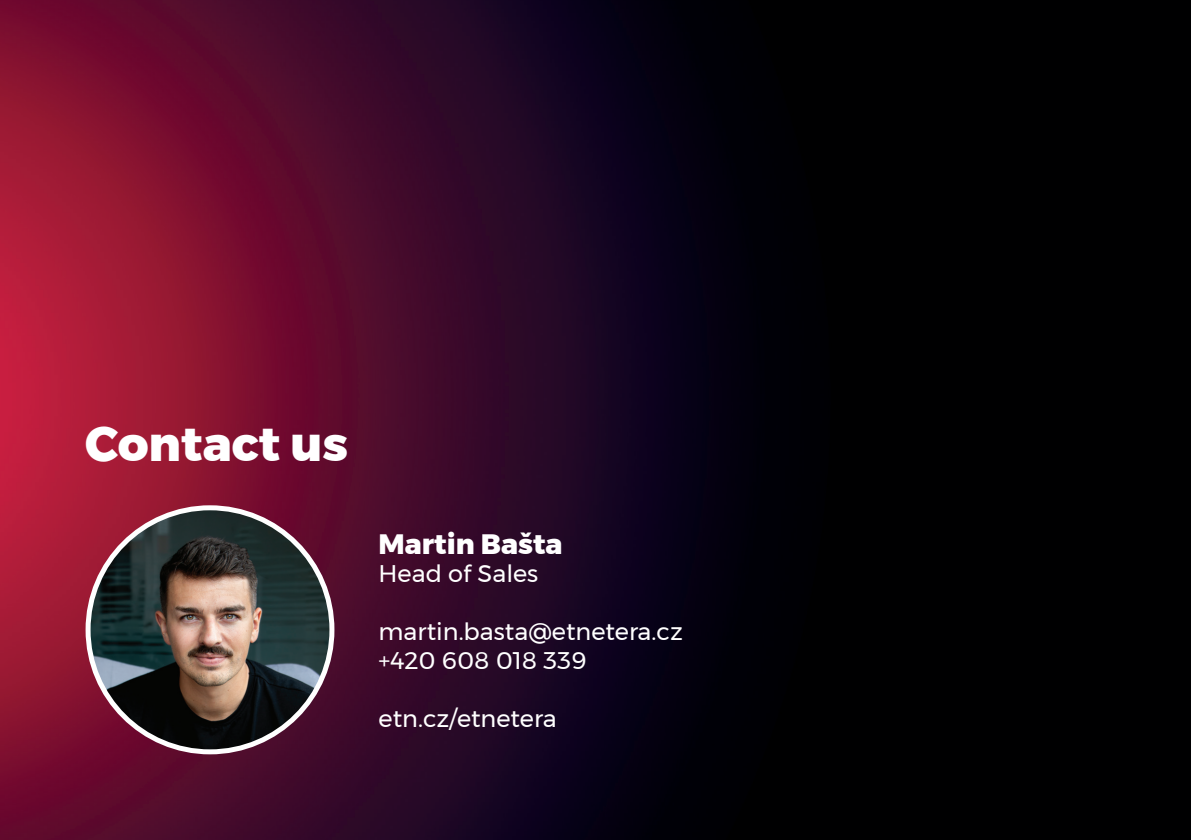
<style>
.page{position:relative;width:1191px;height:840px;background:#fff}
.page>*{position:absolute;margin:0;border:0;box-sizing:border-box;transform-origin:0 0}
.t1{font:800 48px "Montserrat";color:#fff}
.t2{font:800 28px "Montserrat";color:#fff}
.t3{font:24px/28.8px "Montserrat";color:#fff}
</style>
<div class="page">
<img style="left:0;top:0;width:1191px;height:839px">
<img style="left:88px;top:507px;width:244px;height:244px;border-radius:122px">
<h1 class="t1" style="left:85px;top:404px;width:265px">Contact us</h1>
<p class="t2" style="left:378px;top:520px;width:185px">Martin Bašta</p>
<p class="t3" style="left:378px;top:559px;width:161px">Head of Sales</p>
<p class="t3" style="left:378px;top:616px;width:306px">martin.basta@etnetera.cz +420 608 018 339</p>
<p class="t3" style="left:378px;top:703px;width:180px">etn.cz/etnetera</p>
</div>
